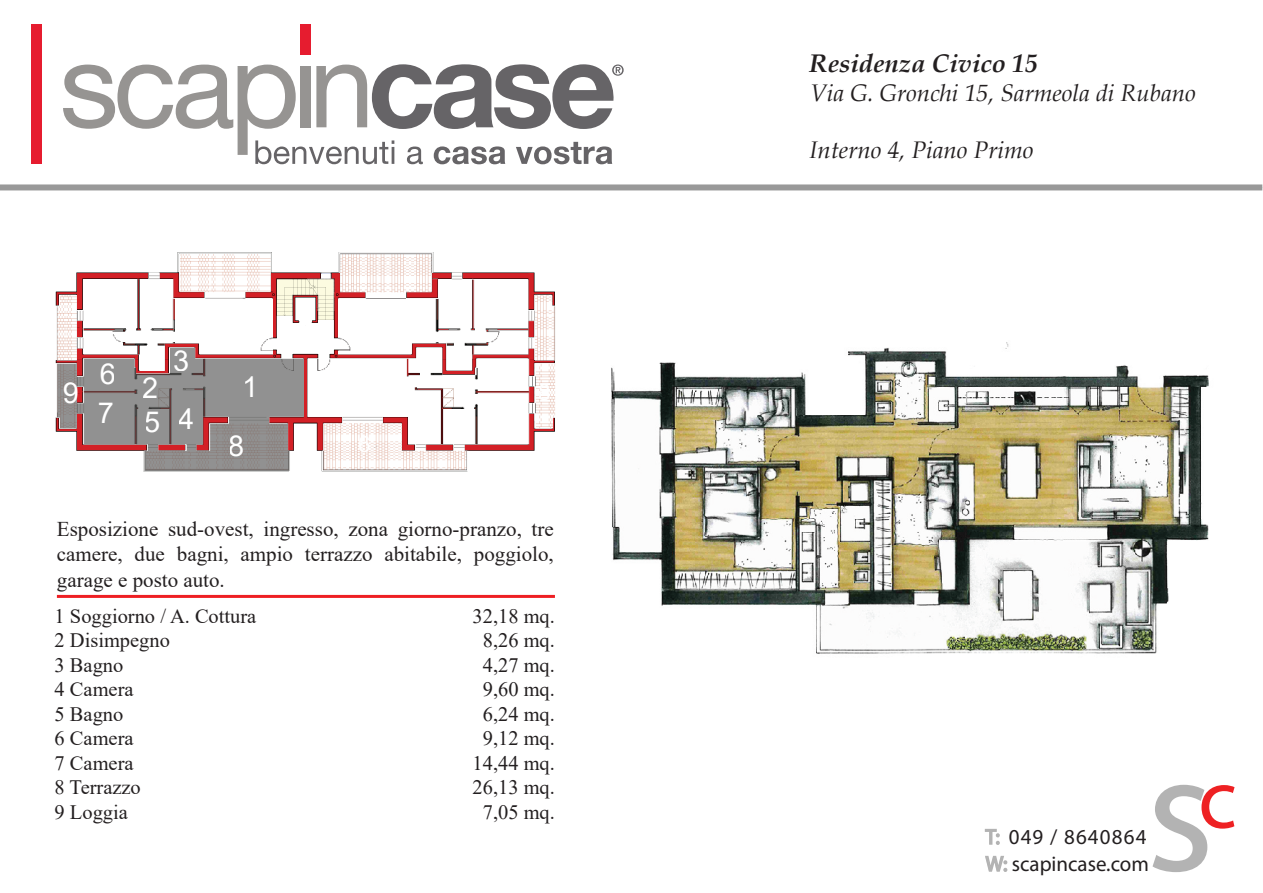
<style>
.page{position:relative;width:1263px;height:893px;background:#fff}
.page>*{position:absolute;margin:0;border:0;box-sizing:border-box;transform-origin:0 0}
.t1{font:28.8px/60px "Arial";color:#fff;text-align:right}
.t2{font:italic 700 25.5px "Book Antiqua";color:#231f20}
.t3{font:italic 24px "Book Antiqua";color:#231f20}
.t4{font:22.5px "Arial";color:#fff}
.t5{font:21.3px/27px "Myriad Pro";color:#231f20}
.t6{font:21px/25.2px "Times New Roman";color:#231f20;text-align:justify}
.t7{font:20.4px "Times New Roman";color:#231f20}
.s1{color:#b3b3b3}
</style>
<div class="page">
<div style="left:0;top:184px;width:1262px;height:6px;background:#999"></div>
<hr style="left:57px;top:595px;width:498px;height:3px;background:#ee1f23">
<img style="left:55px;top:252px;width:413px;height:220px">
<img style="left:56px;top:347px;width:248px;height:124px">
<img style="left:56px;top:253px;width:217px;height:118px">
<img style="left:338px;top:252px;width:217px;height:95px">
<img style="left:307px;top:347px;width:248px;height:124px">
<img style="left:611px;top:342px;width:598px;height:312px">
<svg style="left:1152px;top:785px;width:82px;height:87px"></svg>
<div style="left:301px;top:24px;width:10px;height:31px;background:#e61c2f"></div>
<div style="left:31px;top:24px;width:11px;height:140px;background:#e61c2f"></div>
<svg style="left:63px;top:64px;width:561px;height:100px"></svg>
<svg style="left:984px;top:828px;width:23px;height:44px"></svg>
<h1 class="t1" style="left:62px;top:363px;width:18px">9</h1>
<h1 class="t1" style="left:97px;top:355px;width:19px;line-height:38.5px;text-align:left">6<br>7</h1>
<h1 class="t1" style="left:145px;top:330px;width:52px">3<br>5 4</h1>
<h1 class="t1" style="left:143px;top:357px;width:18px">2</h1>
<h1 class="t1" style="left:243px;top:357px;width:18px">1</h1>
<h1 class="t1" style="left:229px;top:416px;width:18px">8</h1>
<p class="t4" style="left:359px;top:429px;width:14px">6</p>
<p class="t4" style="left:539px;top:376px;width:14px">8</p>
<p class="t6" style="left:57px;top:516px;width:498px">Esposizione sud-ovest, ingresso, zona giorno-pranzo, tre camere, due bagni, ampio terrazzo abitabile, poggiolo, garage e posto auto.</p>
<p class="t7" style="left:55px;top:601px;width:203px">1 Soggiorno / A. Cottura</p>
<p class="t7" style="left:472px;top:601px;width:84px">32,18 mq.</p>
<p class="t7" style="left:55px;top:626px;width:117px">2 Disimpegno</p>
<p class="t7" style="left:483px;top:626px;width:74px">8,26 mq.</p>
<p class="t7" style="left:55px;top:651px;width:70px">3 Bagno</p>
<p class="t7" style="left:483px;top:651px;width:74px">4,27 mq.</p>
<p class="t7" style="left:55px;top:675px;width:80px">4 Camera</p>
<p class="t7" style="left:483px;top:675px;width:74px">9,60 mq.</p>
<p class="t7" style="left:55px;top:700px;width:70px">5 Bagno</p>
<p class="t7" style="left:483px;top:700px;width:74px">6,24 mq.</p>
<p class="t7" style="left:55px;top:724px;width:80px">6 Camera</p>
<p class="t7" style="left:483px;top:724px;width:74px">9,12 mq.</p>
<p class="t7" style="left:55px;top:749px;width:80px">7 Camera</p>
<p class="t7" style="left:472px;top:749px;width:84px">14,44 mq.</p>
<p class="t7" style="left:55px;top:773px;width:88px">8 Terrazzo</p>
<p class="t7" style="left:472px;top:773px;width:84px">26,13 mq.</p>
<p class="t7" style="left:55px;top:798px;width:75px">9 Loggia</p>
<p class="t7" style="left:483px;top:798px;width:74px">7,05 mq.</p>
<p class="t2" style="left:809px;top:46px;width:230px">Residenza Civico 15</p>
<p class="t3" style="left:809px;top:76px;width:388px">Via G. Gronchi 15, Sarmeola di Rubano</p>
<p class="t3" style="left:809px;top:133px;width:225px">Interno 4, Piano Primo</p>
<p class="t5" style="left:985px;top:823px;width:165px"><span class="s1">T:</span> 049 / 8640864<br><span class="s1">W:</span> scapincase.com</p>
</div>
